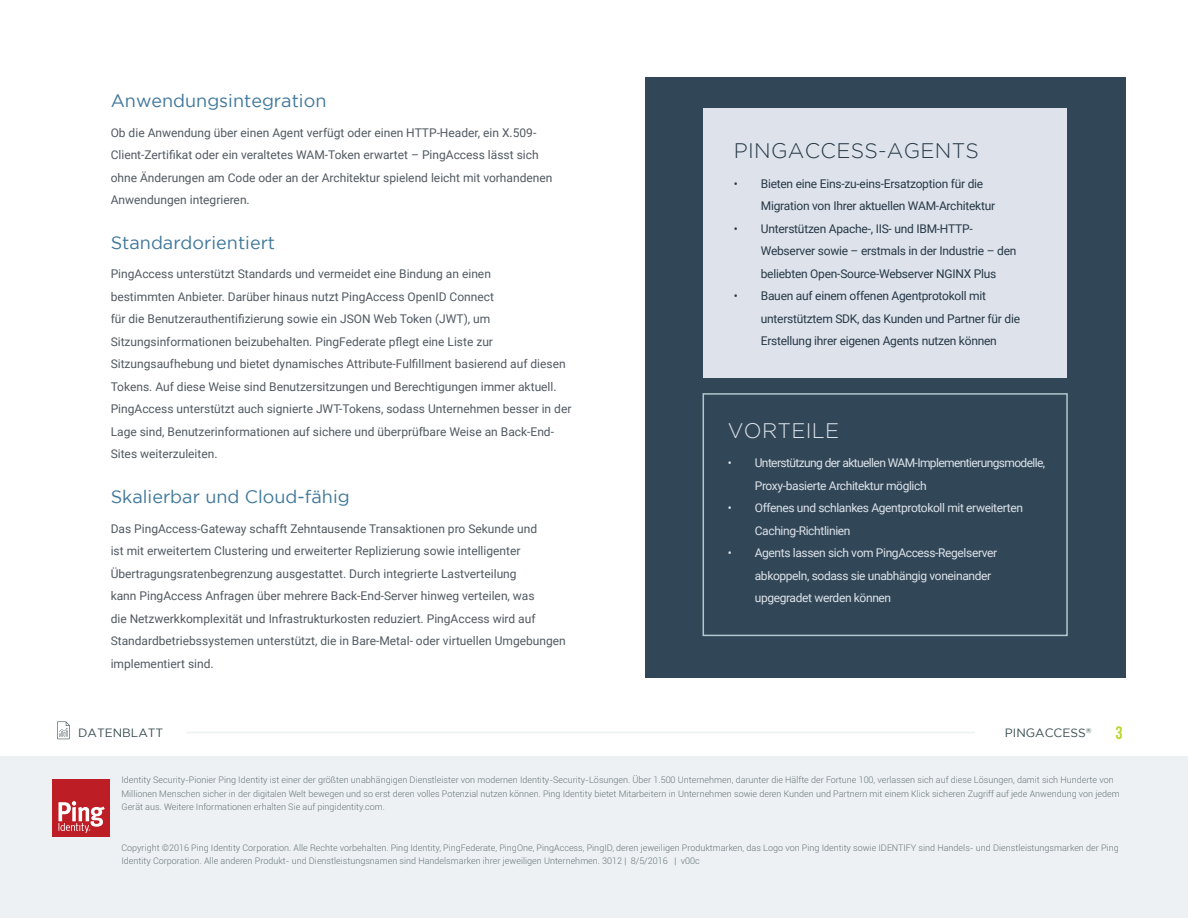
<style>
.page{position:relative;width:1188px;height:918px;background:#fff}
.page>*{position:absolute;margin:0;border:0;box-sizing:border-box;transform-origin:0 0}
.t1{font:300 21px "Gotham";letter-spacing:.015em;color:#263746}
.t2{font:300 21px "Gotham";color:#dee3eb}
.t3{font:18px "Gotham";color:#40789c}
.t4{font:700 18px "Bebas Neue";color:#bdd531}
.t5{font:12px/22.5px "Roboto";color:#515961}
.t6{font:12px/22.5px "Roboto";letter-spacing:-.02em;color:#263746}
.t7{font:12px/22.5px "Roboto";letter-spacing:-.03em;color:#dee3eb}
.t8{font:12px/22.5px "Roboto";letter-spacing:-.05em;color:#dee3eb}
.t9{font:12px "Gotham";color:#374b4f}
.t10{font:300 9px/13.5px "Roboto";color:#687578}
.t11{font:7.05px "Gotham";color:#374b4f}
</style>
<div class="page">
<div style="left:645px;top:77px;width:480px;height:601px;background:#314757"></div>
<div style="left:703px;top:108px;width:364px;height:269px;background:#dee3eb"></div>
<div style="left:703px;top:393px;width:365px;height:243px;border:2px solid #b3c7ce"></div>
<div style="left:0;top:756px;width:1188px;height:162px;background:#edf1f3"></div>
<div style="left:52px;top:780px;width:58px;height:57px;background:#bd1e26"></div>
<svg style="left:58px;top:801px;width:47px;height:32px"></svg>
<hr style="left:186px;top:732px;width:789px;height:1px;background:#ebf2f4">
<svg style="left:57px;top:722px;width:13px;height:17px"></svg>
<h2 class="t3" style="left:111px;top:91px;width:217px">Anwendungsintegration</h2>
<p class="t5" style="left:111px;top:121px;width:443px">Ob die Anwendung über einen Agent verfügt oder einen HTTP-Header, ein X.509- Client-Zertifikat oder ein veraltetes WAM-Token erwartet – PingAccess lässt sich ohne Änderungen am Code oder an der Architektur spielend leicht mit vorhandenen Anwendungen integrieren.</p>
<h2 class="t3" style="left:111px;top:233px;width:166px">Standardorientiert</h2>
<p class="t5" style="left:111px;top:262px;width:462px">PingAccess unterstützt Standards und vermeidet eine Bindung an einen<br>bestimmten Anbieter. Darüber hinaus nutzt PingAccess OpenID Connect<br>für die Benutzerauthentifizierung sowie ein JSON Web Token (JWT), um Sitzungsinformationen beizubehalten. PingFederate pflegt eine Liste zur Sitzungsaufhebung und bietet dynamisches Attribute-Fulfillment basierend auf diesen Tokens. Auf diese Weise sind Benutzersitzungen und Berechtigungen immer aktuell.<br>PingAccess unterstützt auch signierte JWT-Tokens, sodass Unternehmen besser in der Lage sind, Benutzerinformationen auf sichere und überprüfbare Weise an Back-End-Sites weiterzuleiten.</p>
<h2 class="t3" style="left:111px;top:487px;width:241px">Skalierbar und Cloud-fähig</h2>
<p class="t5" style="left:111px;top:517px;width:457px">Das PingAccess-Gateway schafft Zehntausende Transaktionen pro Sekunde und<br>ist mit erweitertem Clustering und erweiterter Replizierung sowie intelligenter Übertragungsratenbegrenzung ausgestattet. Durch integrierte Lastverteilung<br>kann PingAccess Anfragen über mehrere Back-End-Server hinweg verteilen, was<br>die Netzwerkkomplexität und Infrastrukturkosten reduziert. PingAccess wird auf Standardbetriebssystemen unterstützt, die in Bare-Metal- oder virtuellen Umgebungen implementiert sind.</p>
<h1 class="t1" style="left:734px;top:139px;width:247px">PINGACCESS-AGENTS</h1>
<p class="t6" style="left:761px;top:172px;width:236px;text-indent:-27px">• Bieten eine Eins-zu-eins-Ersatzoption für die<br>Migration von Ihrer aktuellen WAM-Architektur</p>
<p class="t6" style="left:761px;top:217px;width:257px;text-indent:-27px">• Unterstützen Apache-, IIS- und IBM-HTTP-<br>Webserver sowie – erstmals in der Industrie – den beliebten Open-Source-Webserver NGINX Plus</p>
<p class="t6" style="left:761px;top:284px;width:261px;text-indent:-27px">• Bauen auf einem offenen Agentprotokoll mit unterstütztem SDK, das Kunden und Partner für die<br>Erstellung ihrer eigenen Agents nutzen können</p>
<h1 class="t2" style="left:728px;top:419px;width:109px">VORTEI LE</h1>
<p class="t8" style="left:755px;top:451px;width:292px;text-indent:-27px">• Unterstützung der aktuellen WAM-Implementierungsmodelle,<br>Proxy-basierte Architektur möglich</p>
<p class="t7" style="left:755px;top:496px;width:270px;text-indent:-27px">• Offenes und schlankes Agentprotokoll mit erweiterten<br>Caching-Richtlinien</p>
<p class="t7" style="left:755px;top:541px;width:244px;text-indent:-27px">• Agents lassen sich vom PingAccess-Regelserver abkoppeln, sodass sie unabhängig voneinander upgegradet werden können</p>
<p class="t9" style="left:78px;top:726px;width:87px">DATENBLATT</p>
<p class="t11" style="left:1086px;top:727px;width:7px">®</p>
<h2 class="t4" style="left:1115px;top:723px;width:9px">3</h2>
<p class="t9" style="left:1005px;top:726px;width:82px">PINGACCESS</p>
<p class="t10" style="left:122px;top:773px;width:1000px">Identity Security-Pionier Ping Identity ist einer der größten unabhängigen Dienstleister von modernen Identity-Security-Lösungen. Über 1.500 Unternehmen, darunter die Hälfte der Fortune 100, verlassen sich auf diese Lösungen, damit sich Hunderte von<br>Millionen Menschen sicher in der digitalen Welt bewegen und so erst deren volles Potenzial nutzen können. Ping Identity bietet Mitarbeitern in Unternehmen sowie deren Kunden und Partnern mit einem Klick sicheren Zugriff auf jede Anwendung von jedem<br>Gerät aus. Weitere Informationen erhalten Sie auf pingidentity.com.</p>
<p class="t10" style="left:122px;top:841px;width:999px">Copyright ©2016 Ping Identity Corporation. Alle Rechte vorbehalten. Ping Identity, PingFederate, PingOne, PingAccess, PingID, deren jeweiligen Produktmarken, das Logo von Ping Identity sowie IDENTIFY sind Handels- und Dienstleistungsmarken der Ping<br>Identity Corporation. Alle anderen Produkt- und Dienstleistungsnamen sind Handelsmarken ihrer jeweiligen Unternehmen. 3012 | 8/5/2016 | v00c</p>
</div>
